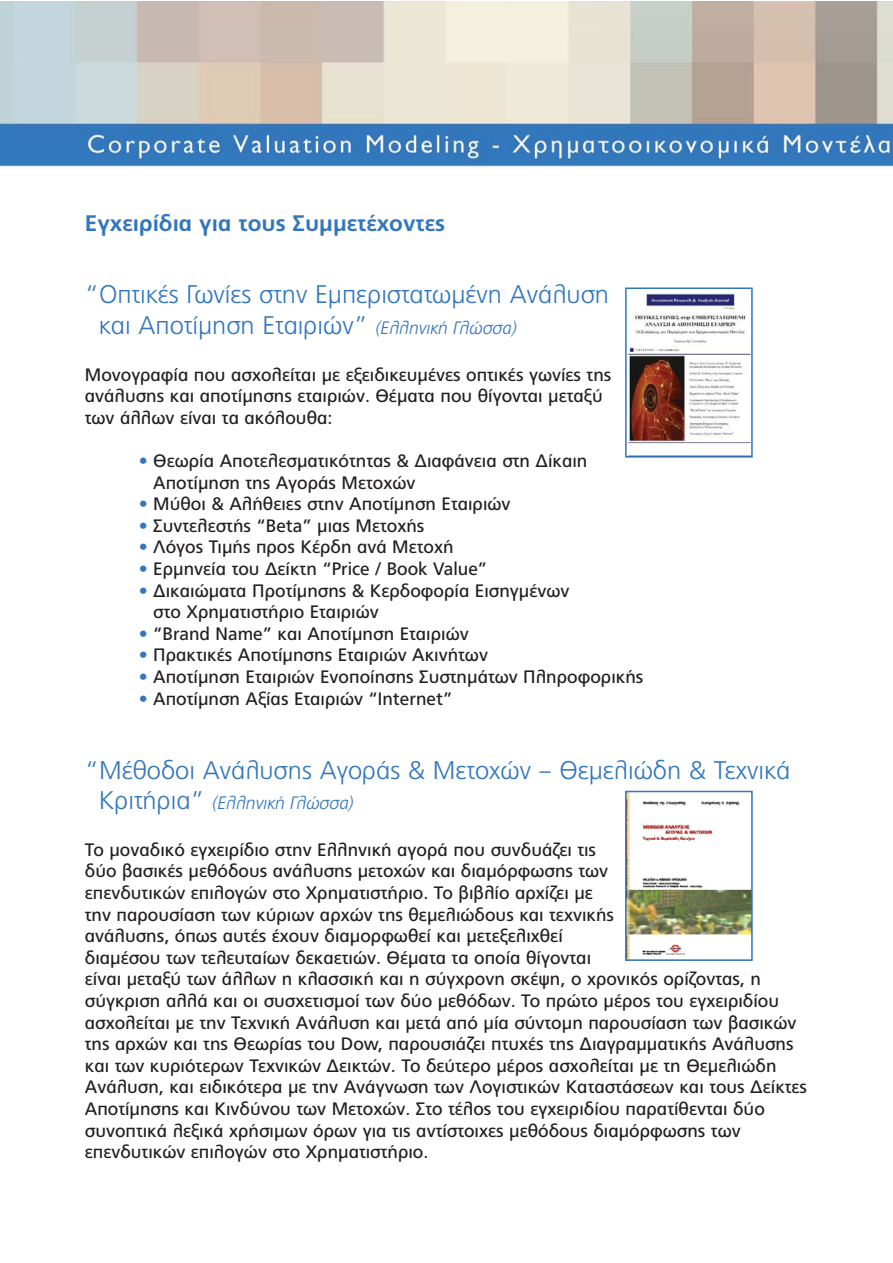
<style>
.page{position:relative;width:893px;height:1263px;background:#fff}
.page>*{position:absolute;margin:0;border:0;box-sizing:border-box;transform-origin:0 0}
.t1{font:300 25.5px/30.6px "PF Catalog";color:#3276bc}
.t2{font:700 22.5px "PF Catalog";color:#3276bc}
.t3{font:18px/21.6px "PF Catalog";color:#231f20}
.t4{font:italic 300 18px "PF Catalog";color:#3276bc}
.s1{font-style:italic;font-size:18px}
.s2{color:#3276bc}
.s3{font-style:normal;font-size:25.5px}
</style>
<div class="page">
<img style="left:0;top:1px;width:892px;height:790px">
<img style="left:628px;top:290px;width:122px;height:165px">
<div style="left:625px;top:287px;width:128px;height:171px;border:2px solid #3276bc"></div>
<img style="left:628px;top:794px;width:122px;height:164px">
<div style="left:625px;top:791px;width:128px;height:170px;border:2px solid #3276bc"></div>
<p class="t2" style="left:85px;top:214px;width:362px">Εγχειρίδια για τους Συμμετέχοντες</p>
<h1 class="t1" style="left:99px;top:281px;width:512px;text-indent:-14px">“Οπτικές Γωνίες στην Εμπεριστατωμένη Ανάλυση και Αποτίμηση Εταιριών” <span class="s1">(Ελληνική Γλώσσα)</span></h1>
<p class="t3" style="left:85px;top:365px;width:528px">Μονογραφία που ασχολείται με εξειδικευμένες οπτικές γωνίες της ανάλυσης και αποτίμησης εταιριών. Θέματα που θίγονται μεταξύ των άλλων είναι τα ακόλουθα:</p>
<p class="t3" style="left:153px;top:451px;width:436px;text-indent:-14px"><span class="s2">•</span> Θεωρία Αποτελεσματικότητας &amp; Διαφάνεια στη Δίκαιη<br>Αποτίμηση της Αγοράς Μετοχών</p>
<p class="t3" style="left:139px;top:495px;width:373px"><span class="s2">•</span> Μύθοι &amp; Αλήθειες στην Αποτίμηση Εταιριών</p>
<p class="t3" style="left:139px;top:516px;width:287px"><span class="s2">•</span> Συντελεστής “Beta” μιας Μετοχής</p>
<p class="t3" style="left:139px;top:538px;width:316px"><span class="s2">•</span> Λόγος Τιμής προς Κέρδη ανά Μετοχή</p>
<p class="t3" style="left:139px;top:559px;width:350px"><span class="s2">•</span> Ερμηνεία του Δείκτη “Price / Book Value”</p>
<p class="t3" style="left:153px;top:581px;width:418px;text-indent:-14px"><span class="s2">•</span> Δικαιώματα Προτίμησης &amp; Κερδοφορία Εισηγμένων στο Χρηματιστήριο Εταιριών</p>
<p class="t3" style="left:139px;top:624px;width:331px"><span class="s2">•</span> “Brand Name” και Αποτίμηση Εταιριών</p>
<p class="t3" style="left:139px;top:646px;width:351px"><span class="s2">•</span> Πρακτικές Αποτίμησης Εταιριών Ακινήτων</p>
<p class="t3" style="left:139px;top:667px;width:506px"><span class="s2">•</span> Αποτίμηση Εταιριών Ενοποίησης Συστημάτων Πληροφορικής</p>
<p class="t3" style="left:139px;top:689px;width:315px"><span class="s2">•</span> Αποτίμηση Αξίας Εταιριών “Internet”</p>
<h1 class="t1" style="left:85px;top:756px;width:707px">“Μέθοδοι Ανάλυσης Αγοράς &amp; Μετοχών – Θεμελιώδη &amp; Τεχνικά</h1>
<p class="t4" style="left:99px;top:796px;width:256px"><span class="s3">Κριτήρια”</span> (Ελληνική Γλώσσα)</p>
<p class="t3" style="left:85px;top:840px;width:724px">Το μοναδικό εγχειρίδιο στην Ελληνική αγορά που συνδυάζει τις<br>δύο βασικές μεθόδους ανάλυσης μετοχών και διαμόρφωσης των<br>επενδυτικών επιλογών στο Χρηματιστήριο. Το βιβλίο αρχίζει με<br>την παρουσίαση των κύριων αρχών της θεμελιώδους και τεχνικής<br>ανάλυσης, όπως αυτές έχουν διαμορφωθεί και μετεξελιχθεί<br>διαμέσου των τελευταίων δεκαετιών. Θέματα τα οποία θίγονται<br>είναι μεταξύ των άλλων η κλασσική και η σύγχρονη σκέψη, ο χρονικός ορίζοντας, η σύγκριση αλλά και οι συσχετισμοί των δύο μεθόδων. Το πρώτο μέρος του εγχειριδίου ασχολείται με την Τεχνική Ανάλυση και μετά από μία σύντομη παρουσίαση των βασικών της αρχών και της Θεωρίας του Dow, παρουσιάζει πτυχές της Διαγραμματικής Ανάλυσης και των κυριότερων Τεχνικών Δεικτών. Το δεύτερο μέρος ασχολείται με τη Θεμελιώδη Ανάλυση, και ειδικότερα με την Ανάγνωση των Λογιστικών Καταστάσεων και τους Δείκτες Αποτίμησης και Κινδύνου των Μετοχών. Στο τέλος του εγχειριδίου παρατίθενται δύο συνοπτικά λεξικά χρήσιμων όρων για τις αντίστοιχες μεθόδους διαμόρφωσης των επενδυτικών επιλογών στο Χρηματιστήριο.</p>
</div>
